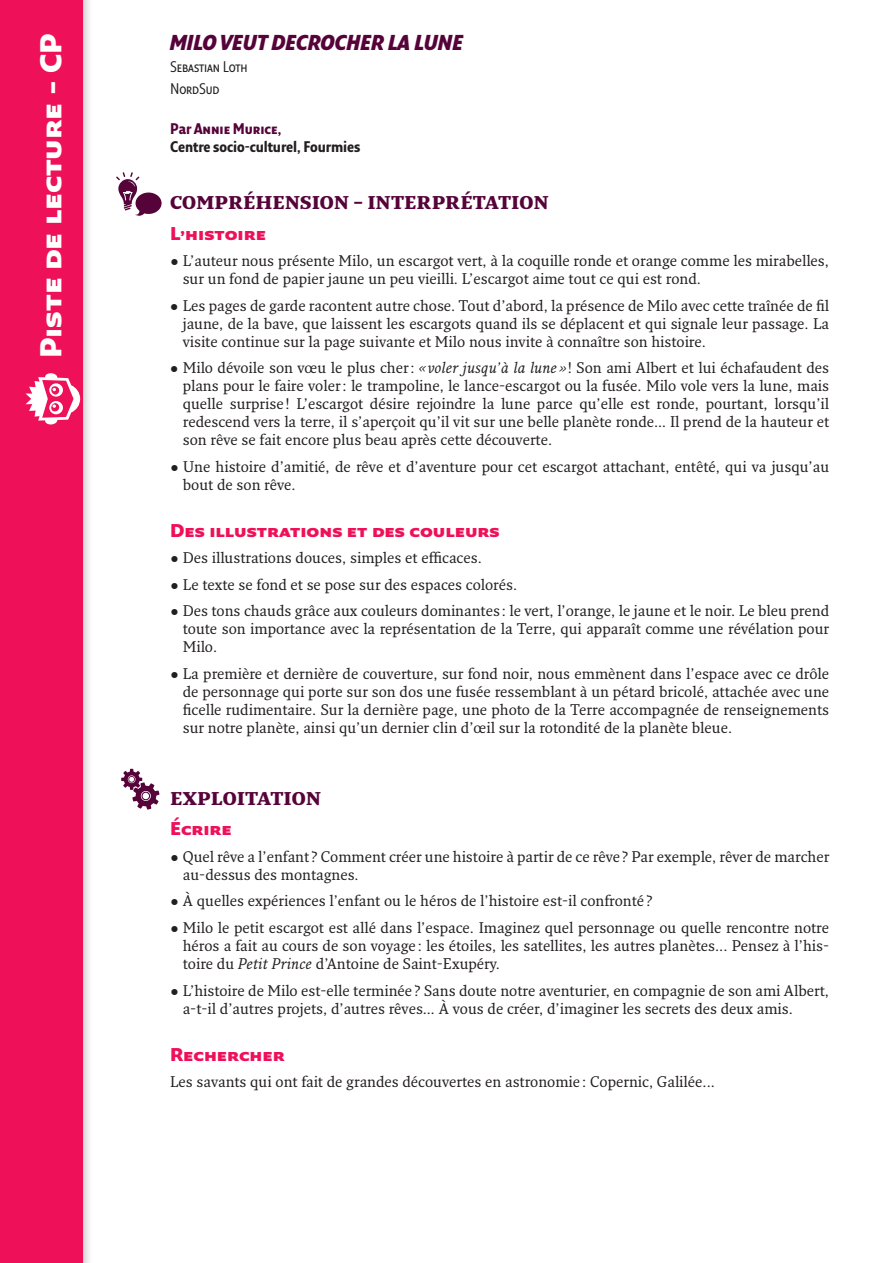
<style>
.page{position:relative;width:893px;height:1263px;background:#fff}
.page>*{position:absolute;margin:0;border:0;box-sizing:border-box;transform-origin:0 0}
.t1{font:900 29.4px "Fresco Sans Std";color:#fff}
.t2{font:italic 900 21px "Fresco Sans Con";color:#56033a}
.t3{font:900 18px "Fresco Sans Std";color:#ee1059}
.t4{font:900 18px "Fresco Std";color:#56033a}
.t5{font:15px/18px "Fresco Std";color:#231f20;text-align:justify}
.t6{font:700 15px "Fresco Sans Con";letter-spacing:-.005em;color:#231f20}
.t7{font:15px/22.2px "Fresco Sans Con";letter-spacing:-.005em;color:#231f20}
.t8{font:700 15px "Fresco Sans Con";letter-spacing:-.005em;color:#56033a}
.s1{font-style:italic}
</style>
<div class="page">
<div style="left:0;top:0;width:93px;height:1263px;background:#231f20;opacity:.3"></div>
<div style="left:0;top:0;width:83px;height:1263px;background:#ee1059"></div>
<svg style="left:26px;top:373px;width:54px;height:52px"></svg>
<svg style="left:116px;top:172px;width:46px;height:44px"></svg>
<svg style="left:121px;top:769px;width:38px;height:41px"></svg>
<h1 class="t1" style="left:32px;top:358px;width:325px;rotate:-90deg">Piste de lecture – CP</h1>
<h2 class="t2" style="left:170px;top:29px;width:295px">MILO VEUT DECROCHER LA LUNE</h2>
<p class="t7" style="left:170px;top:55px;width:79px">Sebastian Loth<br>NordSud</p>
<p class="t8" style="left:170px;top:119px;width:113px">Par Annie Murice,</p>
<p class="t6" style="left:170px;top:137px;width:192px">Centre socio-culturel, Fourmies</p>
<p class="t4" style="left:170px;top:191px;width:380px">COMPRÉHENSION – INTERPRÉTATION</p>
<p class="t3" style="left:170px;top:221px;width:97px">L’histoire</p>
<p class="t5" style="left:183px;top:251px;width:648px;text-indent:-13px">• L’auteur nous présente Milo, un escargot vert, à la coquille ronde et orange comme les mirabelles, sur un fond de papier jaune un peu vieilli. L’escargot aime tout ce qui est rond.</p>
<p class="t5" style="left:183px;top:296px;width:648px;text-indent:-13px">• Les pages de garde racontent autre chose. Tout d’abord, la présence de Milo avec cette traînée de fil jaune, de la bave, que laissent les escargots quand ils se déplacent et qui signale leur passage. La visite continue sur la page suivante et Milo nous invite à connaître son histoire.</p>
<p class="t5" style="left:183px;top:358px;width:648px;text-indent:-13px">• Milo dévoile son vœu le plus cher: <span class="s1">« voler jusqu’à la lune »</span> ! Son ami Albert et lui échafaudent des plans pour le faire voler: le trampoline, le lance-escargot ou la fusée. Milo vole vers la lune, mais quelle surprise ! L’escargot désire rejoindre la lune parce qu’elle est ronde, pourtant, lorsqu’il redescend vers la terre, il s’aperçoit qu’il vit sur une belle planète ronde… Il prend de la hauteur et son rêve se fait encore plus beau après cette découverte.</p>
<p class="t5" style="left:183px;top:457px;width:648px;text-indent:-13px">• Une histoire d’amitié, de rêve et d’aventure pour cet escargot attachant, entêté, qui va jusqu’au bout de son rêve.</p>
<p class="t3" style="left:170px;top:518px;width:331px">Des illustrations et des couleurs</p>
<p class="t5" style="left:170px;top:548px;width:313px">• Des illustrations douces, simples et efficaces.</p>
<p class="t5" style="left:170px;top:575px;width:349px">• Le texte se fond et se pose sur des espaces colorés.</p>
<p class="t5" style="left:183px;top:601px;width:648px;text-indent:-13px">• Des tons chauds grâce aux couleurs dominantes : le vert, l’orange, le jaune et le noir. Le bleu prend toute son importance avec la représentation de la Terre, qui apparaît comme une révélation pour Milo.</p>
<p class="t5" style="left:183px;top:664px;width:648px;text-indent:-13px">• La première et dernière de couverture, sur fond noir, nous emmènent dans l’espace avec ce drôle de personnage qui porte sur son dos une fusée ressemblant à un pétard bricolé, attachée avec une ficelle rudimentaire. Sur la dernière page, une photo de la Terre accompagnée de renseignements sur notre planète, ainsi qu’un dernier clin d’œil sur la rotondité de la planète bleue.</p>
<p class="t4" style="left:170px;top:787px;width:153px">EXPLOITATION</p>
<p class="t3" style="left:170px;top:817px;width:63px">Écrire</p>
<p class="t5" style="left:183px;top:847px;width:648px;text-indent:-13px">• Quel rêve a l’enfant ? Comment créer une histoire à partir de ce rêve ? Par exemple, rêver de marcher au-dessus des montagnes.</p>
<p class="t5" style="left:170px;top:892px;width:484px">• À quelles expériences l’enfant ou le héros de l’histoire est-il confronté ?</p>
<p class="t5" style="left:183px;top:918px;width:648px;text-indent:-13px">• Milo le petit escargot est allé dans l’espace. Imaginez quel personnage ou quelle rencontre notre héros a fait au cours de son voyage : les étoiles, les satellites, les autres planètes... Pensez à l’his&shy;toire du <span class="s1">Petit Prince</span> d’Antoine de Saint-Exupéry.</p>
<p class="t5" style="left:183px;top:981px;width:648px;text-indent:-13px">• L’histoire de Milo est-elle terminée ? Sans doute notre aventurier, en compagnie de son ami Albert, a-t-il d’autres projets, d’autres rêves… À vous de créer, d’imaginer les secrets des deux amis.</p>
<p class="t3" style="left:170px;top:1042px;width:116px">Rechercher</p>
<p class="t5" style="left:170px;top:1072px;width:546px">Les savants qui ont fait de grandes découvertes en astronomie : Copernic, Galilée...</p>
</div>
